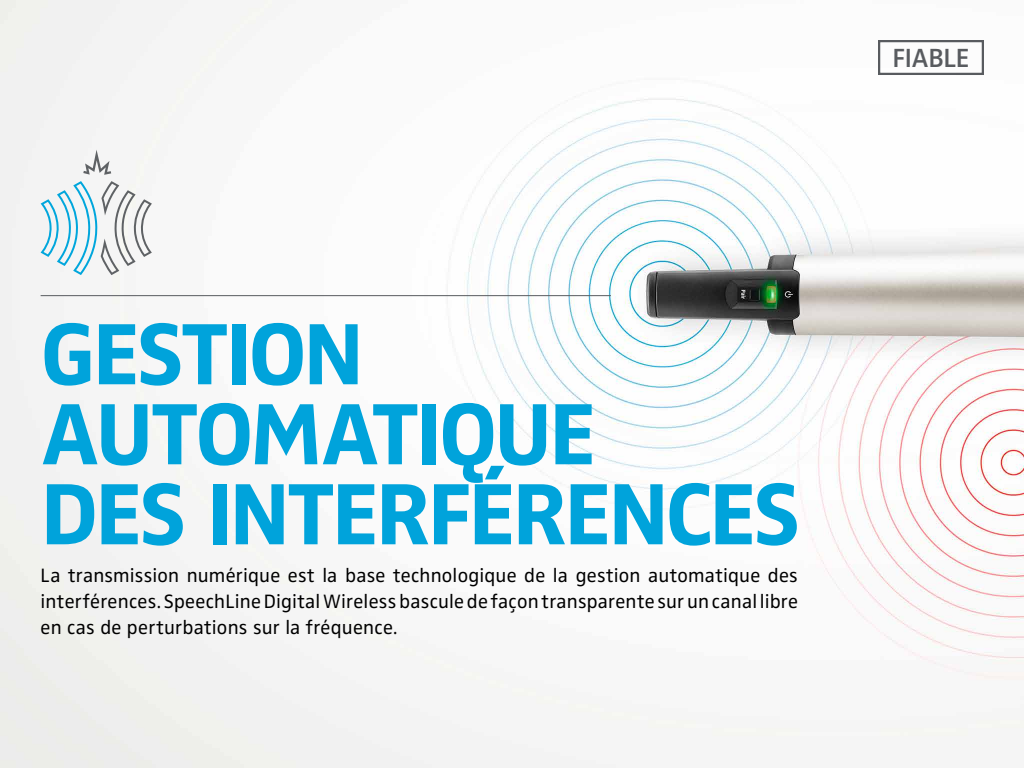
<style>
.page{position:relative;width:1024px;height:768px;background:#fff}
.page>*{position:absolute;margin:0;border:0;box-sizing:border-box;transform-origin:0 0}
.t1{font:700 90px/80px "Sennheiser";letter-spacing:-.03em;color:#00a3db}
.t2{font:600 27.2px "Sennheiser";letter-spacing:-.02em;color:#585b5f}
.t3{font:20px/26px "Sennheiser";letter-spacing:.01em;color:#000;text-align:justify}
</style>
<div class="page">
<img style="left:0;top:0;width:1024px;height:768px">
<svg style="left:41px;top:181px;width:111px;height:94px"></svg>
<svg style="left:83px;top:150px;width:28px;height:25px"></svg>
<hr style="left:41px;top:295px;width:570px;height:1px;background:#585b5f">
<div style="left:878px;top:40px;width:106px;height:35px;border:2px solid #585b5f"></div>
<h2 class="t2" style="left:893px;top:42px;width:78px">FIABLE</h2>
<h1 class="t1" style="left:41px;top:314px;width:761px">GESTION<br>AUTOMATIQUE<br>DES INTERFÉRENCES</h1>
<p class="t3" style="left:41px;top:562px;width:759px">La transmission numérique est la base technologique de la gestion automatique des interférences. SpeechLine Digital Wireless bascule de façon transparente sur un canal libre en cas de perturbations sur la fréquence.</p>
</div>
